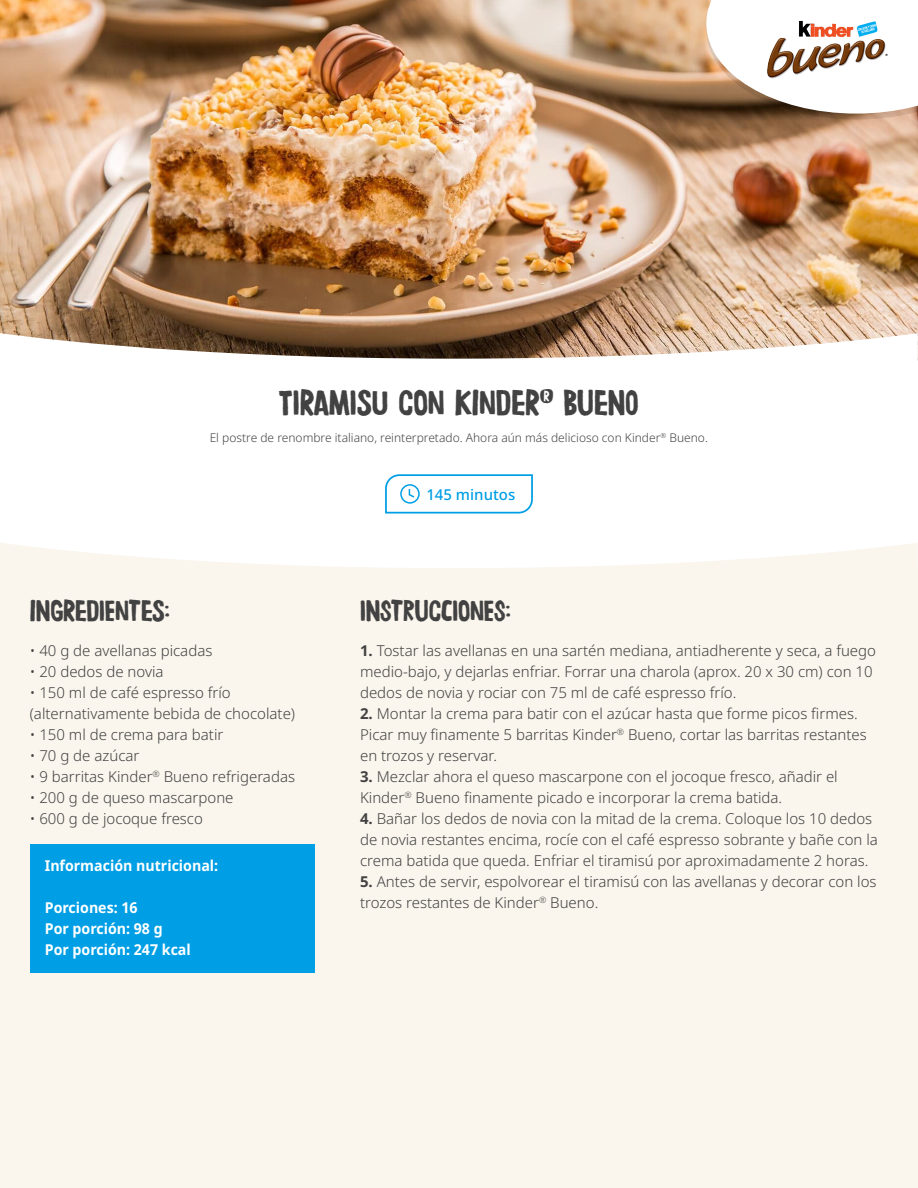
<style>
.page{position:relative;width:918px;height:1188px;background:#fff}
.page>*{position:absolute;margin:0;border:0;box-sizing:border-box;transform-origin:0 0}
.t1{font:36px "Chronic";color:#424242}
.t2{font:30px "Chronic";letter-spacing:-.005em;color:#424242}
.t3{font:300 15px/21px "Noto Sans";color:#424242}
.t4{font:700 15px/21px "Noto Sans";color:#fff;scale:.94 1}
.t5{font:500 15px "Noto Sans";color:#009fe5}
.t6{font:300 12px "Noto Sans";color:#424242}
.s1{font-weight:700}
</style>
<div class="page">
<div style="left:0;top:569px;width:918px;height:619px;background:#faf5ed"></div>
<img style="left:0;top:0;width:918px;height:333px">
<svg style="left:706px;top:0;width:212px;height:120px"></svg>
<svg style="left:385px;top:474px;width:148px;height:40px"></svg>
<svg style="left:0;top:543px;width:918px;height:26px"></svg>
<div style="left:30px;top:844px;width:285px;height:129px;background:#009fe5"></div>
<img style="left:768px;top:18px;width:120px;height:60px">
<svg style="left:0;top:333px;width:918px;height:28px"></svg>
<h1 class="t1" style="left:279px;top:382px;width:362px">TIRAMISU CON KINDER<sup>®</sup> BUENO</h1>
<p class="t6" style="left:210px;top:429px;width:500px">El postre de renombre italiano, reinterpretado. Ahora aún más delicioso con Kinder<sup>®</sup> Bueno.</p>
<p class="t5" style="left:426px;top:484px;width:90px">145 minutos</p>
<h2 class="t2" style="left:30px;top:592px;width:142px">INGREDIENTES:</h2>
<h2 class="t2" style="left:360px;top:592px;width:152px">INSTRUCCIONES:</h2>
<p class="t3" style="left:30px;top:640px;width:184px">• 40 g de avellanas picadas</p>
<p class="t3" style="left:30px;top:661px;width:135px">• 20 dedos de novia</p>
<p class="t3" style="left:30px;top:682px;width:267px">• 150 ml de café espresso frío (alternativamente bebida de chocolate)</p>
<p class="t3" style="left:30px;top:724px;width:195px">• 150 ml de crema para batir</p>
<p class="t3" style="left:30px;top:745px;width:111px">• 70 g de azúcar</p>
<p class="t3" style="left:30px;top:766px;width:267px">• 9 barritas Kinder<sup>®</sup> Bueno refrigeradas</p>
<p class="t3" style="left:30px;top:787px;width:205px">• 200 g de queso mascarpone</p>
<p class="t3" style="left:30px;top:808px;width:175px">• 600 g de jocoque fresco</p>
<p class="t3" style="left:360px;top:640px;width:518px"><span class="s1">1.</span> Tostar las avellanas en una sartén mediana, antiadherente y seca, a fuego medio-bajo, y dejarlas enfriar. Forrar una charola (aprox. 20 x 30 cm) con 10 dedos de novia y rociar con 75 ml de café espresso frío.</p>
<p class="t3" style="left:360px;top:703px;width:508px"><span class="s1">2.</span> Montar la crema para batir con el azúcar hasta que forme picos firmes.<br>Picar muy finamente 5 barritas Kinder<sup>®</sup> Bueno, cortar las barritas restantes en trozos y reservar.</p>
<p class="t3" style="left:360px;top:766px;width:479px"><span class="s1">3.</span> Mezclar ahora el queso mascarpone con el jocoque fresco, añadir el<br>Kinder<sup>®</sup> Bueno finamente picado e incorporar la crema batida.</p>
<p class="t3" style="left:360px;top:808px;width:519px"><span class="s1">4.</span> Bañar los dedos de novia con la mitad de la crema. Coloque los 10 dedos de novia restantes encima, rocíe con el café espresso sobrante y bañe con la crema batida que queda. Enfriar el tiramisú por aproximadamente 2 horas.</p>
<p class="t3" style="left:360px;top:871px;width:518px"><span class="s1">5.</span> Antes de servir, espolvorear el tiramisú con las avellanas y decorar con los trozos restantes de Kinder<sup>®</sup> Bueno.</p>
<p class="t4" style="left:45px;top:855px;width:186px">Información nutricional:</p>
<p class="t4" style="left:45px;top:897px;width:157px">Porciones: 16<br>Por porción: 98 g<br>Por porción: 247 kcal</p>
</div>
